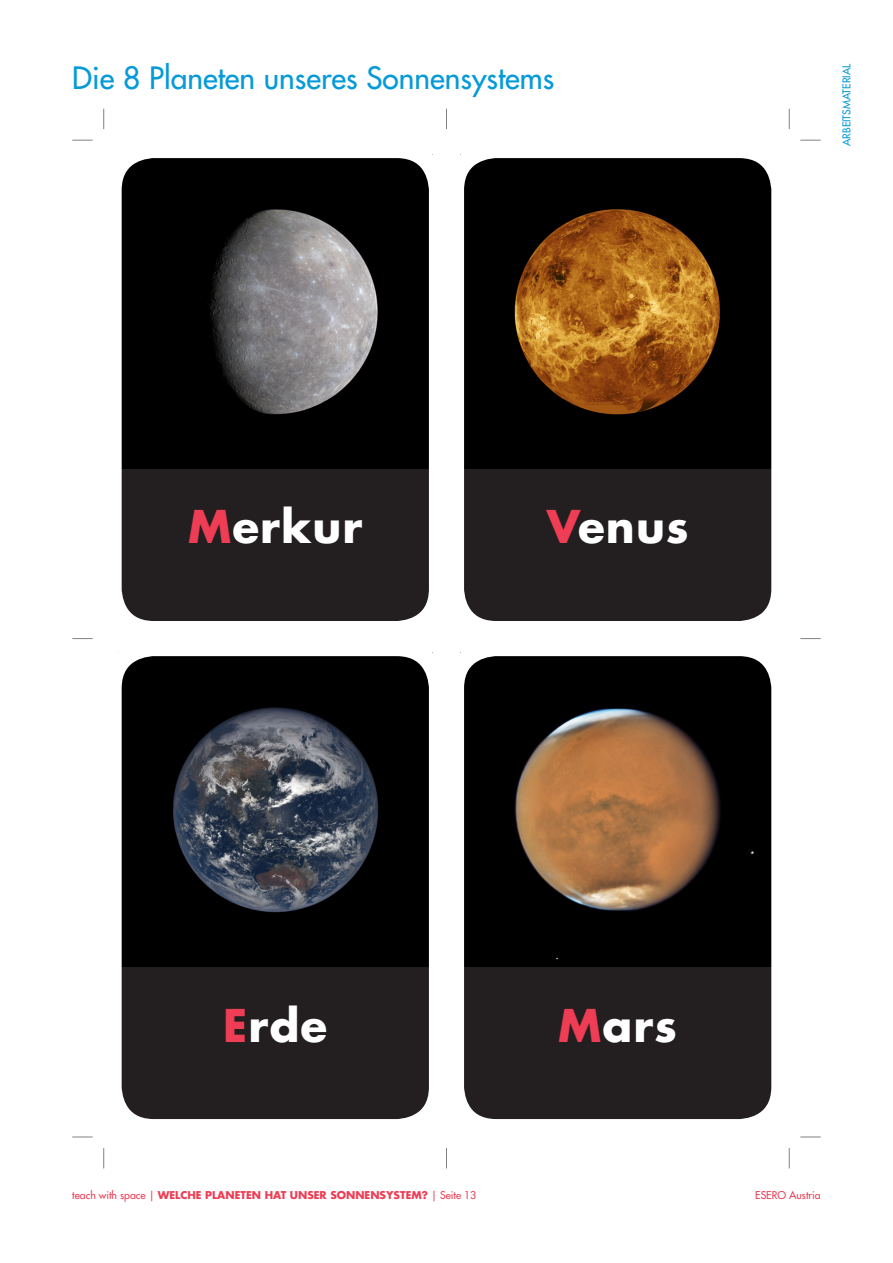
<style>
.page{position:relative;width:893px;height:1263px;background:#fff}
.page>*{position:absolute;margin:0;border:0;box-sizing:border-box;transform-origin:0 0}
.planet_name{font:700 43.95px "Futura Std";letter-spacing:.025em;color:#fff}
.t1{font:500 30px "Futura Std";color:#069ad9}
.t2{font:700 10.5px "Futura Std";color:#ee3d54}
.footer__page_nr__kap{font:500 10.5px "Futura Std";color:#069ad9}
.t3{font:500 10.5px "Futura Std";color:#ee3d54}
.s1{color:#ee3d54}
.s2{font-weight:500}
</style>
<div class="page">
<div style="left:113px;top:647px;width:325px;height:481px;background:#231f20;border-radius:41px"></div>
<img style="left:123px;top:657px;width:304px;height:310px">
<div style="left:104px;top:638px;width:342px;height:498px;border:18px solid #fff;border-radius:41px"></div>
<div style="left:113px;top:149px;width:325px;height:481px;background:#231f20;border-radius:41px"></div>
<img style="left:123px;top:160px;width:304px;height:309px">
<div style="left:104px;top:141px;width:342px;height:497px;border:18px solid #fff;border-radius:41px"></div>
<div style="left:455px;top:647px;width:325px;height:481px;background:#231f20;border-radius:41px"></div>
<img style="left:465px;top:657px;width:305px;height:310px">
<div style="left:446px;top:638px;width:343px;height:498px;border:18px solid #fff;border-radius:41px"></div>
<div style="left:455px;top:149px;width:325px;height:481px;background:#231f20;border-radius:41px"></div>
<img style="left:465px;top:160px;width:305px;height:309px">
<div style="left:446px;top:141px;width:343px;height:497px;border:18px solid #fff;border-radius:41px"></div>
<svg style="left:103px;top:109px;width:1px;height:20px"></svg>
<svg style="left:72px;top:140px;width:21px;height:1px"></svg>
<svg style="left:103px;top:1148px;width:1px;height:20px"></svg>
<svg style="left:72px;top:1136px;width:21px;height:1px"></svg>
<svg style="left:72px;top:638px;width:21px;height:1px"></svg>
<svg style="left:446px;top:109px;width:1px;height:20px"></svg>
<svg style="left:446px;top:1148px;width:1px;height:20px"></svg>
<svg style="left:789px;top:1148px;width:1px;height:20px"></svg>
<svg style="left:800px;top:1136px;width:21px;height:1px"></svg>
<svg style="left:789px;top:109px;width:1px;height:20px"></svg>
<svg style="left:800px;top:140px;width:21px;height:1px"></svg>
<svg style="left:800px;top:638px;width:21px;height:1px"></svg>
<p class="t1" style="left:72px;top:59px;width:484px">Die 8 Planeten unseres Sonnensystems</p>
<p class="footer__page_nr__kap" style="left:840px;top:146px;width:84px;rotate:-90deg">ARBEITSMATERIAL</p>
<p class="planet_name" style="left:188px;top:497px;width:176px"><span class="s1">M</span>erkur</p>
<p class="planet_name" style="left:547px;top:497px;width:143px"><span class="s1">V</span>enus</p>
<p class="planet_name" style="left:223px;top:997px;width:106px"><span class="s1">E</span>rde</p>
<p class="planet_name" style="left:558px;top:997px;width:120px"><span class="s1">M</span>ars</p>
<p class="t2" style="left:72px;top:1188px;width:406px"><span class="s2">teach with space |</span> WELCHE PLANETEN HAT UNSER SONNENSYSTEM? <span class="s2">| Seite 13</span></p>
<p class="t3" style="left:755px;top:1189px;width:67px">ESERO Austria</p>
</div>
